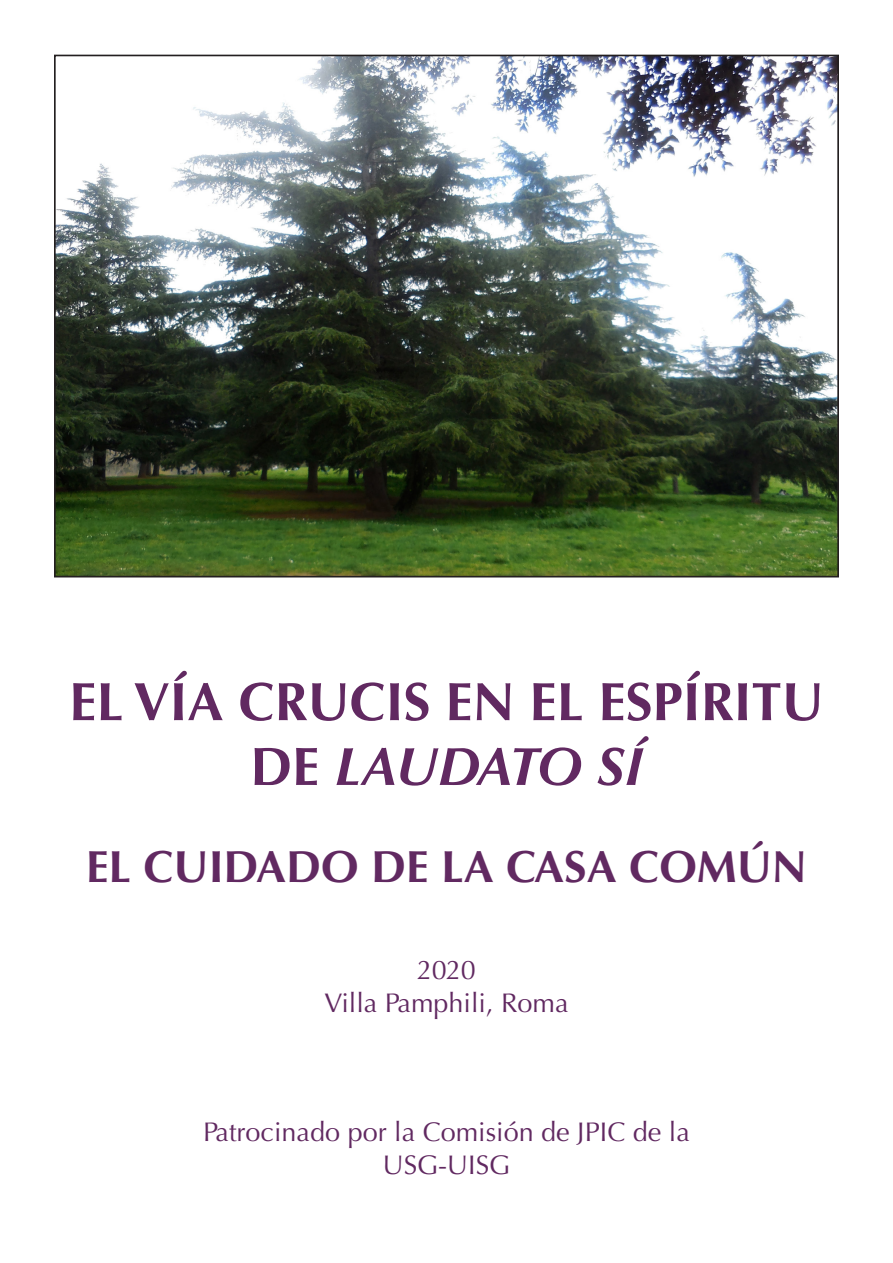
<style>
.page{position:relative;width:893px;height:1263px;background:#fff}
.page>*{position:absolute;margin:0;border:0;box-sizing:border-box;transform-origin:0 0}
.t1{font:700 54px/64.8px "Optima";color:#612961;text-align:center}
.t2{font:700 45px "Optima";color:#612961}
.t3{font:27px "Optima";color:#612961}
.s1{font-style:italic}
</style>
<div class="page">
<img style="left:57px;top:58px;width:779px;height:516px">
<p class="t1" style="left:69px;top:670px;width:756px">EL VÍA CRUCIS EN EL ESPÍRITU<br>DE <span class="s1">LAUDATO SÍ</span></p>
<p class="t2" style="left:86px;top:841px;width:722px">EL CUIDADO DE LA CASA COMÚN</p>
<p class="t3" style="left:417px;top:954px;width:60px">2020</p>
<p class="t3" style="left:324px;top:987px;width:246px">Villa Pamphili, Roma</p>
<p class="t3" style="left:203px;top:1116px;width:488px">Patrocinado por la Comisión de JPIC de la</p>
<p class="t3" style="left:383px;top:1149px;width:129px">USG-UISG</p>
</div>
